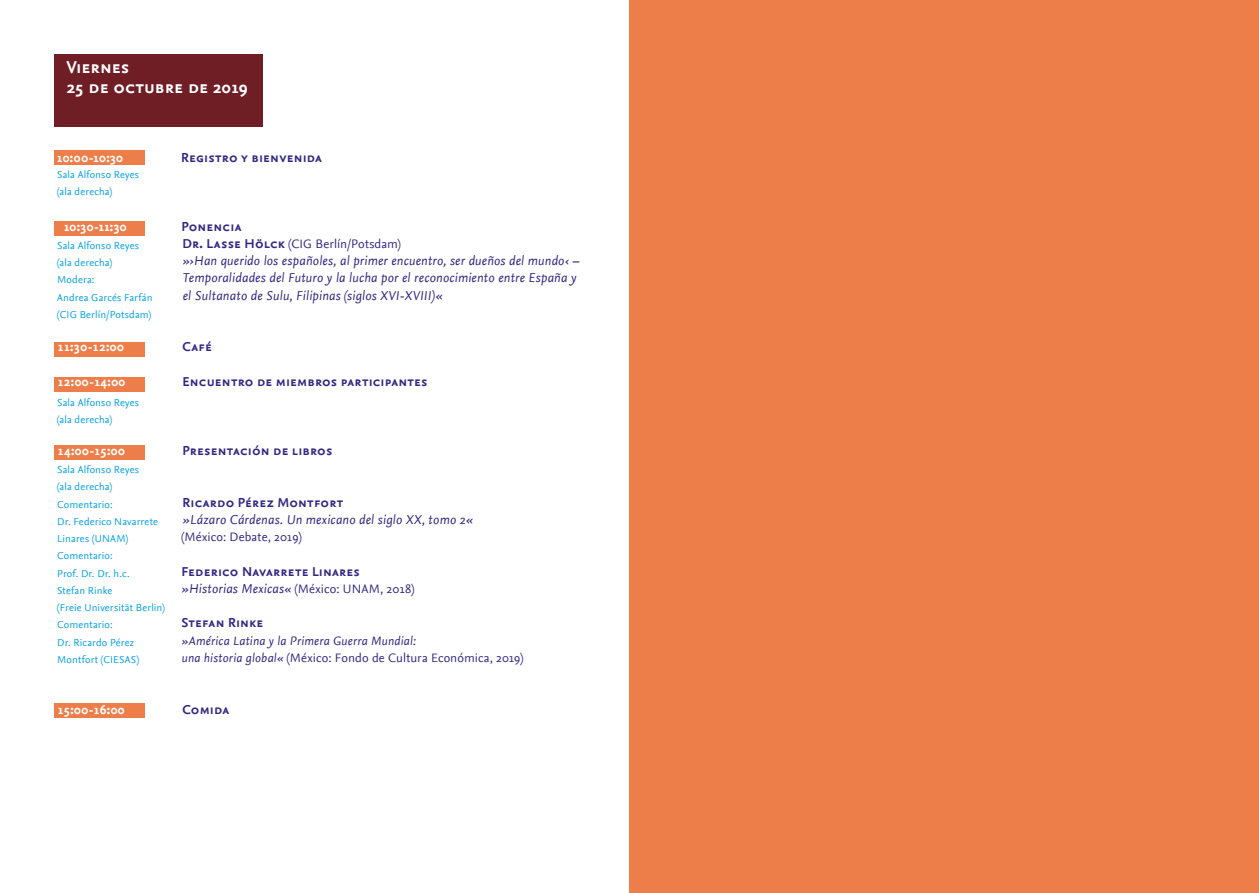
<style>
.page{position:relative;width:1259px;height:893px;background:#fff}
.page>*{position:absolute;margin:0;border:0;box-sizing:border-box;transform-origin:0 0}
.t1{font:18px/19.5px "Nexus Sans Bold SC";color:#fff}
.t2{font:italic 13.5px/17.2px "Nexus Sans";letter-spacing:.015em;color:#322783}
.t3{font:13.5px "Nexus Sans Bold SC";letter-spacing:.015em;color:#322783}
.t4{font:13.5px "Nexus Sans Bold SC";letter-spacing:.005em;color:#fff}
.t5{font:700 13.5px "Nexus Sans";letter-spacing:.015em;color:#fff}
.t6{font:italic 12.75px/17.2px "Nexus Sans";letter-spacing:.015em;color:#322783}
.t7{font:12.75px "Nexus Sans";letter-spacing:.01em;color:#322783}
.t8{font:10.5px/17.2px "Nexus Sans";letter-spacing:.02em;color:#009fe3}
.s1{font-family:"Nexus Sans Bold SC";font-size:13.5px}
.s2{font-style:normal;font-size:12.75px}
.s3{font-style:normal}
</style>
<div class="page">
<div style="left:54px;top:150px;width:91px;height:15px;background:#ee7e49"></div>
<div style="left:54px;top:221px;width:91px;height:15px;background:#ee7e49"></div>
<div style="left:54px;top:377px;width:91px;height:15px;background:#ee7e49"></div>
<div style="left:54px;top:445px;width:91px;height:15px;background:#ee7e49"></div>
<div style="left:54px;top:703px;width:91px;height:15px;background:#ee7e49"></div>
<div style="left:54px;top:342px;width:91px;height:15px;background:#ee7e49"></div>
<div style="left:54px;top:54px;width:209px;height:73px;background:#6f1e26"></div>
<div style="left:629px;top:0;width:630px;height:893px;background:#ee7e49"></div>
<h1 class="t1" style="left:66px;top:58px;width:183px">Viernes<br>25 de octubre de 2019</h1>
<p class="t5" style="left:57px;top:150px;width:67px">10:00-10:30</p>
<p class="t3" style="left:181px;top:150px;width:142px">Registro y bienvenida</p>
<p class="t8" style="left:57px;top:166px;width:83px">Sala Alfonso Reyes (ala derecha)</p>
<p class="t5" style="left:64px;top:219px;width:64px">10:30-11:30</p>
<p class="t3" style="left:181px;top:219px;width:61px">Ponencia</p>
<p class="t7" style="left:182px;top:236px;width:220px"><span class="s1">Dr. Lasse Hölck</span> (CIG Berlín/Potsdam)</p>
<p class="t2" style="left:182px;top:252px;width:398px">»›Han querido los españoles, al primer encuentro, ser dueños del mundo‹ –<br>Temporalidades del Futuro y la lucha por el reconocimiento entre España y el Sultanato de Sulu, Filipinas (siglos XVI-XVIII)«</p>
<p class="t8" style="left:57px;top:237px;width:97px">Sala Alfonso Reyes (ala derecha)<br>Modera:<br>Andrea Garcés Farfán (CIG Berlín/Potsdam)</p>
<p class="t4" style="left:57px;top:339px;width:68px">11:30-12:00</p>
<p class="t3" style="left:182px;top:339px;width:31px">Café</p>
<p class="t4" style="left:57px;top:374px;width:70px">12:00-14:00</p>
<p class="t3" style="left:182px;top:374px;width:247px">Encuentro de miembros participantes</p>
<p class="t8" style="left:57px;top:394px;width:83px">Sala Alfonso Reyes (ala derecha)</p>
<p class="t8" style="left:57px;top:461px;width:109px">Sala Alfonso Reyes<br>(ala derecha)<br>Comentario:<br>Dr. Federico Navarrete<br>Linares (UNAM)<br>Comentario:<br>Prof. Dr. Dr. h.c.<br>Stefan Rinke<br>(Freie Universität Berlin)<br>Comentario:<br>Dr. Ricardo Pérez<br>Montfort (CIESAS)</p>
<p class="t4" style="left:57px;top:443px;width:69px">14:00-15:00</p>
<p class="t3" style="left:182px;top:443px;width:151px">Presentación de libros</p>
<p class="t3" style="left:182px;top:495px;width:162px">Ricardo Pérez Montfort</p>
<p class="t2" style="left:182px;top:511px;width:292px">»Lázaro Cárdenas. Un mexicano del siglo XX, tomo 2«</p>
<p class="t7" style="left:181px;top:530px;width:122px">(México: Debate, 2019)</p>
<p class="t3" style="left:181px;top:564px;width:180px">Federico Navarrete Linares</p>
<p class="t2" style="left:181px;top:580px;width:234px">»Historias Mexicas« <span class="s2">(México: UNAM, 2018)</span></p>
<p class="t3" style="left:181px;top:615px;width:83px">Stefan Rinke</p>
<p class="t6" style="left:181px;top:632px;width:343px">»América Latina y la Primera Guerra Mundial:<br>una historia global« <span class="s3">(México: Fondo de Cultura Económica, 2019)</span></p>
<p class="t4" style="left:57px;top:702px;width:69px">15:00-16:00</p>
<p class="t3" style="left:182px;top:702px;width:48px">Comida</p>
</div>
